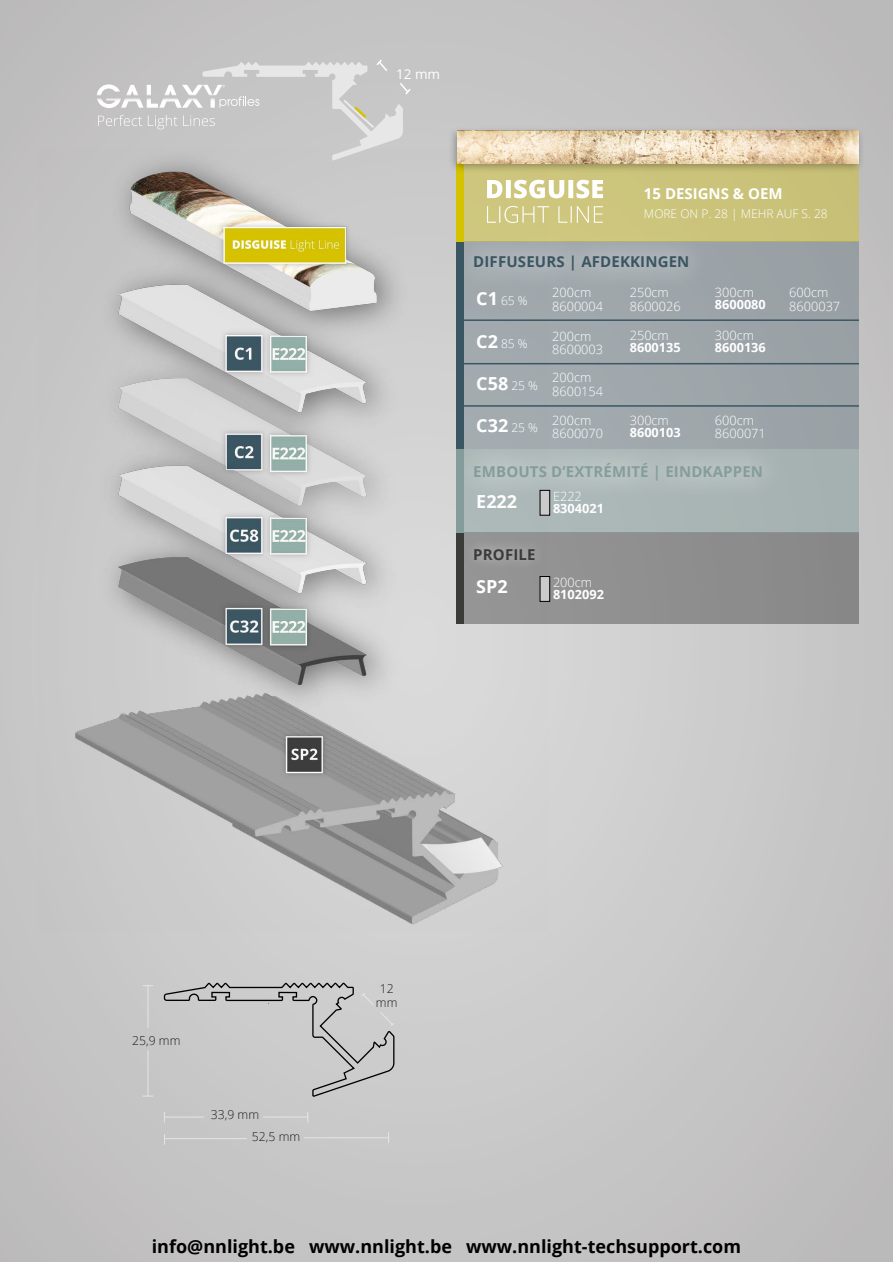
<style>
.page{position:relative;width:893px;height:1263px;background:#fff}
.page>*{position:absolute;margin:0;border:0;box-sizing:border-box;transform-origin:0 0}
.t1{font:700 18px "Open Sans";color:#000}
.t2{font:700 18px "Open Sans";color:#fff}
.t3{font:700 15px "Open Sans";letter-spacing:.01em;color:#859e9b}
.t4{font:700 15px "Open Sans";letter-spacing:.01em;color:#3b5663}
.t5{font:700 15px "Open Sans";color:#fff}
.t6{font:700 15px "Open Sans";letter-spacing:.01em;color:#3c3c3b}
.t7{font:13.5px "Open Sans";color:#fff}
.t8{font:300 12.75px/13.5px "Open Sans";color:#fff}
.t9{font:700 12.75px "Open Sans";color:#fff}
.t10{font:300 12.15px/14.7px "Open Sans";color:#1d1d1b;text-align:center}
.t11{font:300 12px "Open Sans";color:#fff}
.s1{font-weight:700;font-size:18px}
.s2{font-weight:300;font-size:12px}
</style>
<div class="page">
<div style="left:0;top:0;width:893px;height:1261px;background:#c6c5c5"></div>
<div style="left:463px;top:533px;width:396px;height:91px;background:#8e8d8e"></div>
<svg style="left:548px;top:576px;width:2px;height:26px"></svg>
<div style="left:463px;top:449px;width:396px;height:84px;background:#a8b4b3"></div>
<div style="left:452px;top:441px;width:332px;height:59px;background:#b0bbba"></div>
<svg style="left:548px;top:490px;width:2px;height:25px"></svg>
<svg style="left:97px;top:60px;width:314px;height:89px"></svg>
<hr style="left:304px;top:1137px;width:85px;height:1px;background:#e6e6e6">
<hr style="left:164px;top:1138px;width:83px;height:1px;background:#e6e6e6">
<hr style="left:263px;top:1116px;width:45px;height:1px;background:#e6e6e6">
<hr style="left:164px;top:1116px;width:40px;height:1px;background:#e6e6e6">
<hr style="left:148px;top:1050px;width:1px;height:46px;background:#e6e6e6">
<hr style="left:148px;top:986px;width:1px;height:42px;background:#e6e6e6">
<svg style="left:163px;top:981px;width:232px;height:116px"></svg>
<img style="left:75px;top:149px;width:473px;height:782px">
<div style="left:463px;top:241px;width:396px;height:208px;background:#9fa6ab"></div>
<div style="left:463px;top:163px;width:396px;height:79px;background:#cbc37a"></div>
<div style="left:452px;top:233px;width:259px;height:58px;background:#fff;opacity:.95"></div>
<div style="left:456px;top:241px;width:7px;height:208px;background:#3b5663"></div>
<div style="left:456px;top:163px;width:7px;height:79px;background:#d5c200"></div>
<hr style="left:463px;top:319px;width:396px;height:2px;background:#3b5663">
<hr style="left:463px;top:363px;width:396px;height:1px;background:#3b5663">
<hr style="left:463px;top:405px;width:396px;height:2px;background:#3b5663">
<div style="left:448px;top:126px;width:417px;height:48px;background:#000;opacity:.3"></div>
<img style="left:457px;top:131px;width:402px;height:32px">
<svg style="left:487px;top:206px;width:116px;height:17px"></svg>
<svg style="left:487px;top:180px;width:116px;height:18px"></svg>
<p class="t7" style="left:396px;top:65px;width:46px">12 mm</p>
<p class="t5" style="left:644px;top:183px;width:140px">15 DESIGNS &amp; OEM</p>
<p class="t11" style="left:644px;top:205px;width:185px">MORE ON P. 28 | MEHR AUF S. 28</p>
<p class="t4" style="left:473px;top:251px;width:218px">DIFFUSEURS | AFDEKKINGEN</p>
<p class="t11" style="left:476px;top:292px;width:53px"><span class="s1">C1</span> 65 %</p>
<p class="t8" style="left:552px;top:285px;width:52px">200cm<br>8600004</p>
<p class="t8" style="left:630px;top:285px;width:52px">250cm<br>8600026</p>
<p class="t8" style="left:630px;top:328px;width:41px">250cm</p>
<p class="t9" style="left:630px;top:338px;width:52px">8600135</p>
<p class="t8" style="left:552px;top:329px;width:52px">200cm<br>8600003</p>
<p class="t11" style="left:476px;top:336px;width:53px"><span class="s1">C2</span> 85 %</p>
<h1 class="t2" style="left:476px;top:371px;width:63px">C58 <span class="s2">25 %</span></h1>
<h1 class="t2" style="left:476px;top:413px;width:63px">C32 <span class="s2">25 %</span></h1>
<p class="t8" style="left:552px;top:371px;width:52px">200cm<br>8600154</p>
<p class="t8" style="left:552px;top:413px;width:52px">200cm<br>8600070</p>
<p class="t8" style="left:630px;top:413px;width:41px">300cm</p>
<p class="t9" style="left:630px;top:423px;width:52px">8600103</p>
<p class="t8" style="left:715px;top:285px;width:41px">300cm</p>
<p class="t9" style="left:715px;top:296px;width:52px">8600080</p>
<p class="t8" style="left:715px;top:328px;width:41px">300cm</p>
<p class="t9" style="left:715px;top:338px;width:52px">8600136</p>
<p class="t8" style="left:715px;top:413px;width:52px">600cm<br>8600071</p>
<p class="t3" style="left:473px;top:461px;width:291px">EMBOUTS D’EXTRÉMITÉ | EINDKAPPEN</p>
<h1 class="t2" style="left:476px;top:488px;width:42px">E222</h1>
<p class="t8" style="left:553px;top:489px;width:30px">E222</p>
<p class="t9" style="left:553px;top:499px;width:52px">8304021</p>
<p class="t6" style="left:473px;top:544px;width:64px">PROFILE</p>
<h1 class="t2" style="left:476px;top:574px;width:33px">SP2</h1>
<p class="t8" style="left:553px;top:575px;width:41px">200cm</p>
<p class="t9" style="left:553px;top:585px;width:52px">8102092</p>
<p class="t8" style="left:789px;top:285px;width:52px">600cm<br>8600037</p>
<p class="t10" style="left:132px;top:1033px;width:50px">25,9 mm</p>
<p class="t10" style="left:211px;top:1107px;width:50px">33,9 mm</p>
<p class="t10" style="left:252px;top:1129px;width:50px">52,5 mm</p>
<p class="t10" style="left:376px;top:980px;width:23px">12 mm</p>
<h1 class="t1" style="left:152px;top:1234px;width:591px">info@nnlight.be www.nnlight.be www.nnlight-techsupport.com</h1>
</div>
